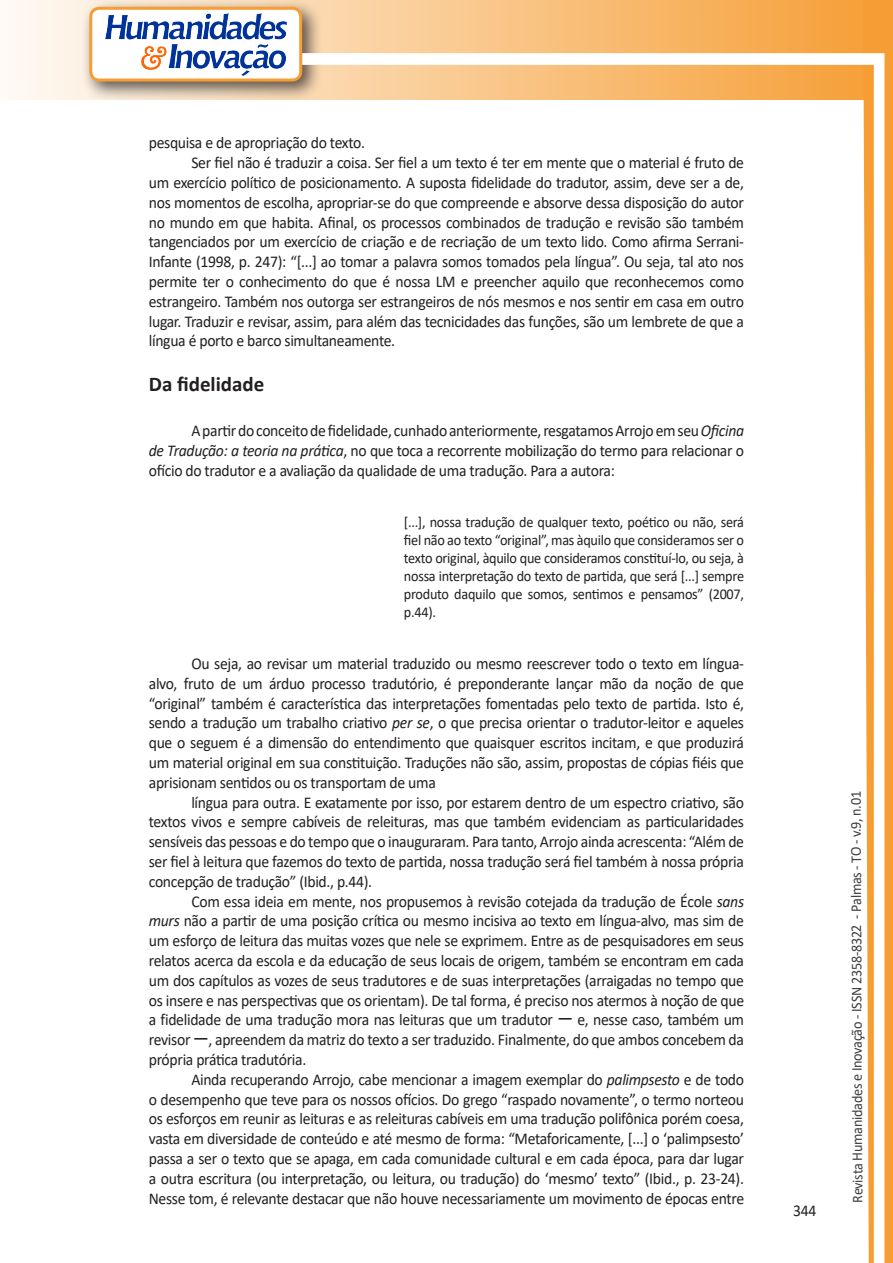
<style>
.page{position:relative;width:893px;height:1263px;background:#fff}
.page>*{position:absolute;margin:0;border:0;box-sizing:border-box;transform-origin:0 0}
.Titulo_2{font:700 21px "Calibri";color:#231f20}
.texto{font:16.5px/19.8px "Calibri";letter-spacing:-.02em;color:#231f20;text-align:justify;scale:.95 1}
.citacao{font:15px/18px "Calibri";letter-spacing:-.02em;color:#231f20;text-align:justify;scale:.95 1}
.t1{font:15px "Calibri";letter-spacing:-.025em;color:#3e3e3f;scale:.95 1}
.s1{font-style:italic}
.s2{font-family:"Arial Unicode MS"}
</style>
<div class="page">
<svg style="left:5px;top:0;width:858px;height:100px;background:#f9c484"></svg>
<div style="left:81px;top:0;width:241px;height:102px;background:#231f20;opacity:.75"></div>
<div style="left:91px;top:8px;width:210px;height:72px;background:#fff;border-radius:9px"></div>
<div style="left:89px;top:7px;width:213px;height:75px;border:3px solid #f69e34;border-radius:9px"></div>
<div style="left:302px;top:53px;width:582px;height:12px;background:#fff;border:2px solid #fff"></div>
<svg style="left:863px;top:0;width:30px;height:1263px"></svg>
<img style="left:105px;top:13px;width:181px;height:62px">
<p class="texto" style="left:149px;top:133px;width:229px">pesquisa e de apropriação do texto.</p>
<p class="texto" style="left:149px;top:152px;width:628px;text-indent:43px">Ser fiel não é traduzir a coisa. Ser fiel a um texto é ter em mente que o material é fruto de um exercício político de posicionamento. A suposta fidelidade do tradutor, assim, deve ser a de, nos momentos de escolha, apropriar-se do que compreende e absorve dessa disposição do autor no mundo em que habita. Afinal, os processos combinados de tradução e revisão são também tangenciados por um exercício de criação e de recriação de um texto lido. Como afirma Serrani-Infante (1998, p. 247): “[...] ao tomar a palavra somos tomados pela língua”. Ou seja, tal ato nos permite ter o conhecimento do que é nossa LM e preencher aquilo que reconhecemos como estrangeiro. Também nos outorga ser estrangeiros de nós mesmos e nos sentir em casa em outro lugar. Traduzir e revisar, assim, para além das tecnicidades das funções, são um lembrete de que a língua é porto e barco simultaneamente.</p>
<p class="Titulo_2" style="left:149px;top:370px;width:117px">Da fidelidade</p>
<p class="texto" style="left:149px;top:421px;width:628px;text-indent:43px">A partir do conceito de fidelidade, cunhado anteriormente, resgatamos Arrojo em seu <span class="s1">Oficina de Tradução: a teoria na prática</span>, no que toca a recorrente mobilização do termo para relacionar o ofício do tradutor e a avaliação da qualidade de uma tradução. Para a autora:</p>
<p class="citacao" style="left:404px;top:512px;width:360px">[...], nossa tradução de qualquer texto, poético ou não, será fiel não ao texto “original”, mas àquilo que consideramos ser o texto original, àquilo que consideramos constituí-lo, ou seja, à nossa interpretação do texto de partida, que será [...] sempre produto daquilo que somos, sentimos e pensamos” (2007, p.44).</p>
<p class="texto" style="left:149px;top:653px;width:628px;text-indent:43px">Ou seja, ao revisar um material traduzido ou mesmo reescrever todo o texto em língua&shy;alvo, fruto de um árduo processo tradutório, é preponderante lançar mão da noção de que “original” também é característica das interpretações fomentadas pelo texto de partida. Isto é, sendo a tradução um trabalho criativo <span class="s1">per se</span>, o que precisa orientar o tradutor-leitor e aqueles que o seguem é a dimensão do entendimento que quaisquer escritos incitam, e que produzirá um material original em sua constituição. Traduções não são, assim, propostas de cópias fiéis que aprisionam sentidos ou os transportam de uma</p>
<p class="texto" style="left:149px;top:792px;width:628px;text-indent:43px">língua para outra. E exatamente por isso, por estarem dentro de um espectro criativo, são textos vivos e sempre cabíveis de releituras, mas que também evidenciam as particularidades sensíveis das pessoas e do tempo que o inauguraram. Para tanto, Arrojo ainda acrescenta: “Além de ser fiel à leitura que fazemos do texto de partida, nossa tradução será fiel também à nossa própria concepção de tradução” (Ibid., p.44).</p>
<p class="texto" style="left:149px;top:891px;width:628px;text-indent:43px">Com essa ideia em mente, nos propusemos à revisão cotejada da tradução de École <span class="s1">sans murs</span> não a partir de uma posição crítica ou mesmo incisiva ao texto em língua-alvo, mas sim de um esforço de leitura das muitas vozes que nele se exprimem. Entre as de pesquisadores em seus relatos acerca da escola e da educação de seus locais de origem, também se encontram em cada um dos capítulos as vozes de seus tradutores e de suas interpretações (arraigadas no tempo que os insere e nas perspectivas que os orientam). De tal forma, é preciso nos atermos à noção de que a fidelidade de uma tradução mora nas leituras que um tradutor <span class="s2">ー</span> e, nesse caso, também um revisor <span class="s2">ー</span>, apreendem da matriz do texto a ser traduzido. Finalmente, do que ambos concebem da própria prática tradutória.</p>
<p class="texto" style="left:149px;top:1069px;width:628px;text-indent:43px">Ainda recuperando Arrojo, cabe mencionar a imagem exemplar do <span class="s1">palimpsesto</span> e de todo o desempenho que teve para os nossos ofícios. Do grego “raspado novamente”, o termo norteou os esforços em reunir as leituras e as releituras cabíveis em uma tradução polifônica porém coesa, vasta em diversidade de conteúdo e até mesmo de forma: “Metaforicamente, [...] o ‘palimpsesto’ passa a ser o texto que se apaga, em cada comunidade cultural e em cada época, para dar lugar a outra escritura (ou interpretação, ou leitura, ou tradução) do ‘mesmo’ texto” (Ibid., p. 23-24).<br>Nesse tom, é relevante destacar que não houve necessariamente um movimento de épocas entre</p>
<p class="texto" style="left:793px;top:1200px;width:26px">344</p>
<p class="t1" style="left:846px;top:1203px;width:435px;rotate:-90deg">Revista Humanidades e Inovação - ISSN 2358-8322 - Palmas - TO - v.9, n.01</p>
</div>
